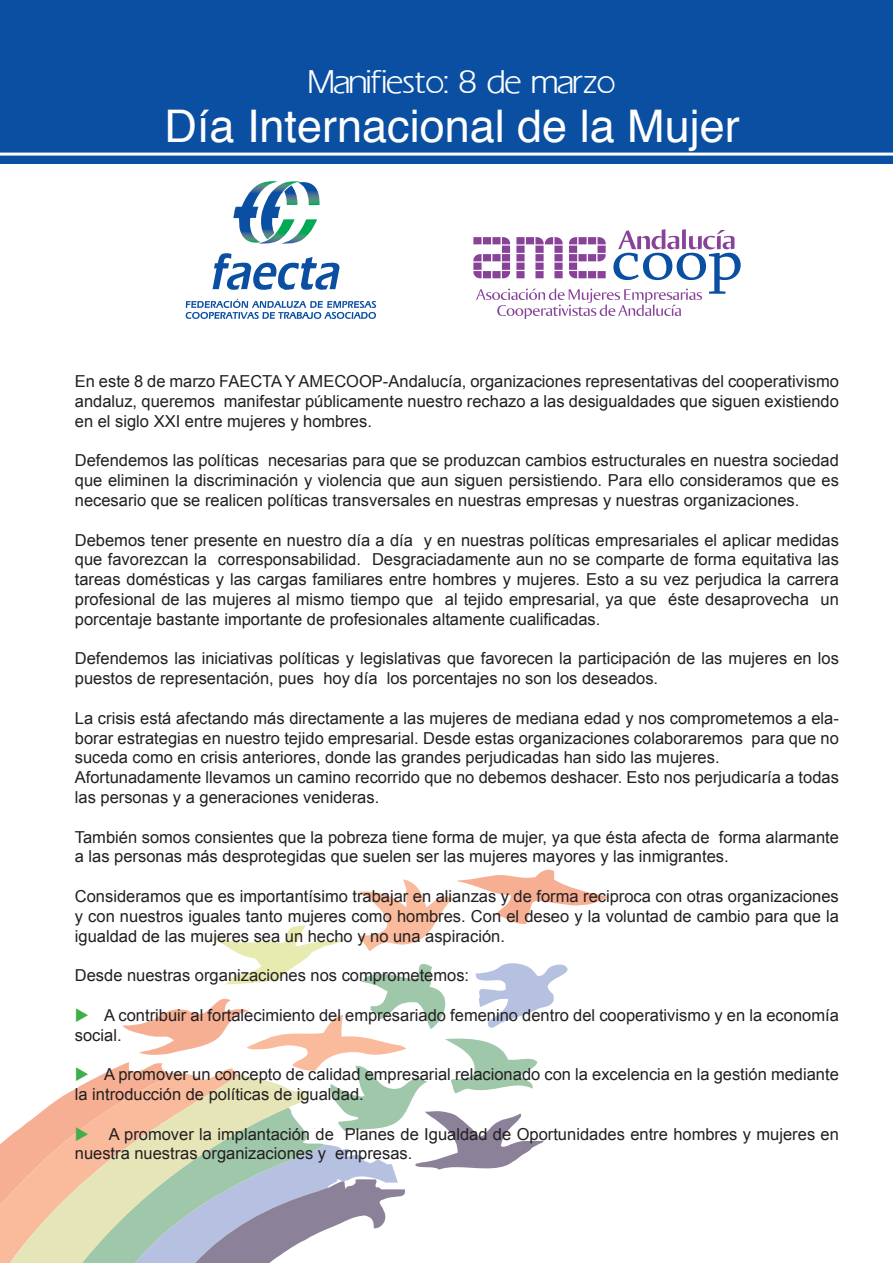
<style>
.page{position:relative;width:893px;height:1263px;background:#fff}
.page>*{position:absolute;margin:0;border:0;box-sizing:border-box;transform-origin:0 0}
.t1{font:45px "Helvetica";color:#fff}
.t2{font:37.5px "Eras";letter-spacing:.005em;color:#fff}
.t3{font:16.5px/19.8px "Arial";color:#231f20}
.s1{color:#40ae49}
</style>
<div class="page">
<svg style="left:186px;top:299px;width:190px;height:20px"></svg>
<svg style="left:212px;top:253px;width:127px;height:37px"></svg>
<svg style="left:233px;top:181px;width:87px;height:63px"></svg>
<svg style="left:473px;top:229px;width:268px;height:90px"></svg>
<div style="left:0;top:0;width:893px;height:163px;background:#0a4fa2"></div>
<svg style="left:0;top:869px;width:609px;height:394px"></svg>
<hr style="left:0;top:153px;width:893px;height:3px;background:#fff">
<h2 class="t2" style="left:310px;top:67px;width:308px">Manifiesto: 8 de marzo</h2>
<h1 class="t1" style="left:165px;top:88px;width:577px">Día Internacional de la Mujer</h1>
<p class="t3" style="left:75px;top:371px;width:766px;text-align:justify">En este 8 de marzo FAECTA Y AMECOOP-Andalucía, organizaciones representativas del cooperativismo andaluz, queremos manifestar públicamente nuestro rechazo a las desigualdades que siguen existiendo en el siglo XXI entre mujeres y hombres.</p>
<p class="t3" style="left:75px;top:451px;width:766px;text-align:justify">Defendemos las políticas necesarias para que se produzcan cambios estructurales en nuestra sociedad que eliminen la discriminación y violencia que aun siguen persistiendo. Para ello consideramos que es necesario que se realicen políticas transversales en nuestras empresas y nuestras organizaciones.</p>
<p class="t3" style="left:75px;top:530px;width:766px;text-align:justify">Debemos tener presente en nuestro día a día y en nuestras políticas empresariales el aplicar medidas que favorezcan la corresponsabilidad. Desgraciadamente aun no se comparte de forma equitativa las tareas domésticas y las cargas familiares entre hombres y mujeres. Esto a su vez perjudica la carrera profesional de las mujeres al mismo tiempo que al tejido empresarial, ya que éste desaprovecha un porcentaje bastante importante de profesionales altamente cualificadas.</p>
<p class="t3" style="left:75px;top:649px;width:766px">Defendemos las iniciativas políticas y legislativas que favorecen la participación de las mujeres en los puestos de representación, pues hoy día los porcentajes no son los deseados.</p>
<p class="t3" style="left:75px;top:708px;width:766px">La crisis está afectando más directamente a las mujeres de mediana edad y nos comprometemos a ela&shy;borar estrategias en nuestro tejido empresarial. Desde estas organizaciones colaboraremos para que no suceda como en crisis anteriores, donde las grandes perjudicadas han sido las mujeres.<br>Afortunadamente llevamos un camino recorrido que no debemos deshacer. Esto nos perjudicaría a todas las personas y a generaciones venideras.</p>
<p class="t3" style="left:75px;top:827px;width:766px">También somos consientes que la pobreza tiene forma de mujer, ya que ésta afecta de forma alarmante a las personas más desprotegidas que suelen ser las mujeres mayores y las inmigrantes.</p>
<p class="t3" style="left:75px;top:886px;width:766px;text-align:justify">Consideramos que es importantísimo trabajar en alianzas y de forma reciproca con otras organizaciones y con nuestros iguales tanto mujeres como hombres. Con el deseo y la voluntad de cambio para que la igualdad de las mujeres sea un hecho y no una aspiración.</p>
<p class="t3" style="left:75px;top:965px;width:396px">Desde nuestras organizaciones nos comprometemos:</p>
<p class="t3" style="left:75px;top:1005px;width:765px"><span class="s1">◆</span> A contribuir al fortalecimiento del empresariado femenino dentro del cooperativismo y en la economía social.</p>
<p class="t3" style="left:75px;top:1064px;width:766px"><span class="s1">◆</span> A promover un concepto de calidad empresarial relacionado con la excelencia en la gestión mediante la introducción de políticas de igualdad.</p>
<p class="t3" style="left:75px;top:1124px;width:766px"><span class="s1">◆</span> A promover la implantación de Planes de Igualdad de Oportunidades entre hombres y mujeres en nuestra nuestras organizaciones y empresas.</p>
</div>
